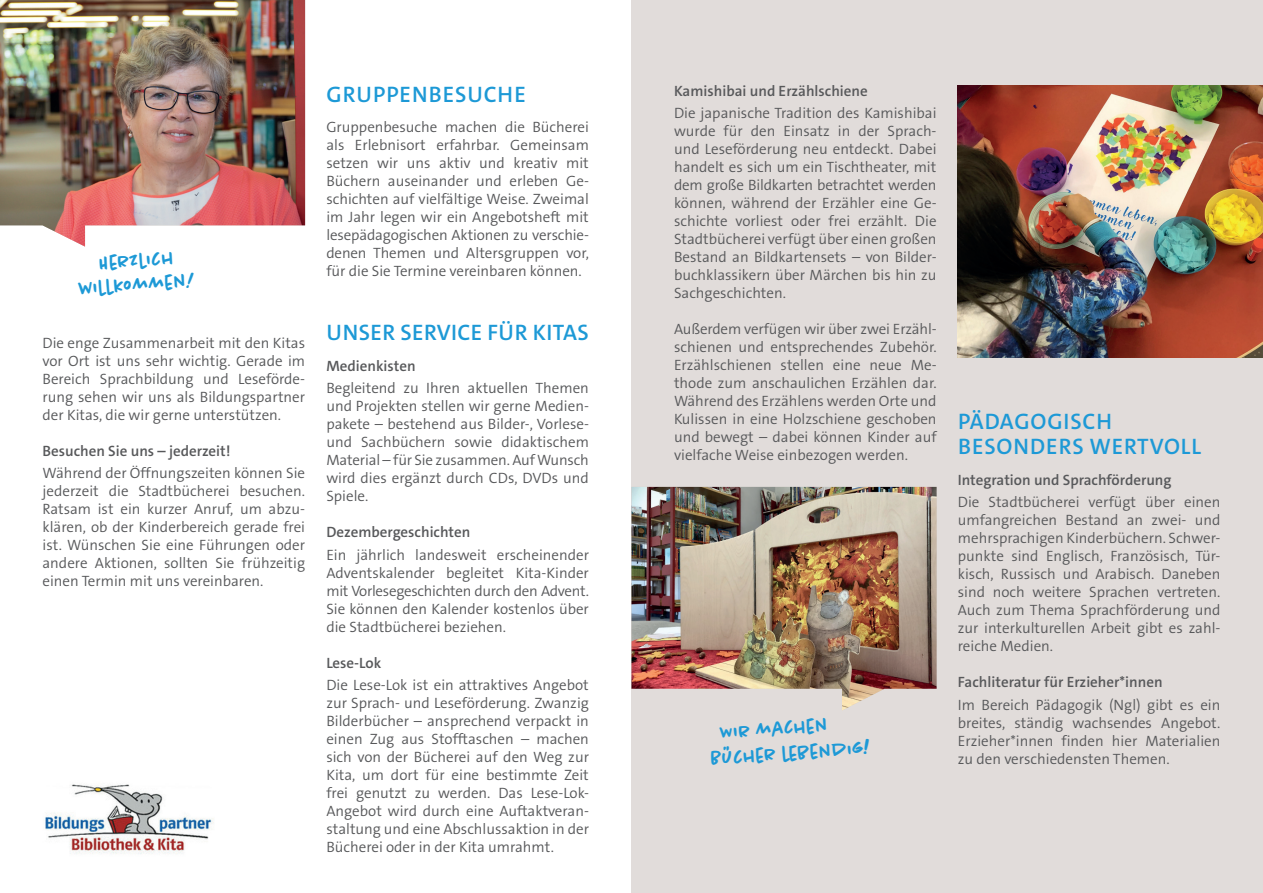
<style>
.page{position:relative;width:1263px;height:893px;background:#fff}
.page>*{position:absolute;margin:0;border:0;box-sizing:border-box;transform-origin:0 0}
.t1{font:600 22.5px/25.5px "The Sans C5";letter-spacing:.04em;color:#1d99d6}
.t2{font:600 22.5px "The Sans C5";letter-spacing:.02em;color:#1d99d6}
.t3{font:500 21px/24px "Chantal";color:#1d99d6;text-align:center;scale:.88 1}
.t4{font:300 15px/18px "The Sans B4";color:#57585a;text-align:justify}
.t5{font:600 15px "The Sans C5";color:#57585a}
.s1{font-style:italic}
</style>
<div class="page">
<div style="left:631px;top:0;width:632px;height:893px;background:#e1dcda"></div>
<img style="left:0;top:0;width:305px;height:247px">
<img style="left:631px;top:487px;width:305px;height:224px">
<img style="left:958px;top:85px;width:305px;height:272px">
<img style="left:45px;top:784px;width:169px;height:70px">
<h2 class="t3" style="left:76px;top:252px;width:133px;rotate:-4deg">Herzlich willkommen!</h2>
<p class="t4" style="left:43px;top:334px;width:264px">Die enge Zusammenarbeit mit den Kitas vor Ort ist uns sehr wichtig. Gerade im Bereich Sprachbildung und Leseförde&shy;rung sehen wir uns als Bildungspartner der Kitas, die wir gerne unterstützen.</p>
<p class="t5" style="left:43px;top:441px;width:190px">Besuchen Sie uns – jederzeit!</p>
<p class="t4" style="left:43px;top:464px;width:264px">Während der Öffnungszeiten können Sie jederzeit die Stadtbücherei besuchen.<br>Ratsam ist ein kurzer Anruf, um abzu&shy;klären, ob der Kinderbereich gerade frei ist. Wünschen Sie eine Führungen oder andere Aktionen, sollten Sie frühzeitig einen Termin mit uns vereinbaren.</p>
<h1 class="t1" style="left:327px;top:82px;width:201px">GRUPPENBESUCHE</h1>
<p class="t4" style="left:326px;top:119px;width:264px">Gruppenbesuche machen die Bücherei als Erlebnisort erfahrbar. Gemeinsam setzen wir uns aktiv und kreativ mit Büchern auseinander und erleben Ge&shy;schichten auf vielfältige Weise. Zweimal im Jahr legen wir ein Angebotsheft mit lesepädagogischen Aktionen zu verschie&shy;denen Themen und Altersgruppen vor, für die Sie Termine vereinbaren können.</p>
<h1 class="t2" style="left:327px;top:318px;width:264px">UNSER SERVICE FÜR KITAS</h1>
<p class="t5" style="left:326px;top:356px;width:91px">Medienkisten</p>
<p class="t4" style="left:326px;top:380px;width:264px">Begleitend zu Ihren aktuellen Themen und Projekten stellen wir gerne Medien&shy;pakete – bestehend aus Bilder-, Vorlese&shy;und Sachbüchern sowie didaktischem Material – für Sie zusammen. Auf Wunsch wird dies ergänzt durch CDs, DVDs und Spiele.</p>
<p class="t5" style="left:326px;top:523px;width:145px">Dezembergeschichten</p>
<p class="t4" style="left:326px;top:546px;width:264px">Ein jährlich landesweit erscheinender Adventskalender begleitet Kita-Kinder mit Vorlesegeschichten durch den Advent.<br>Sie können den Kalender kostenlos über die Stadtbücherei beziehen.</p>
<p class="t5" style="left:326px;top:653px;width:56px">Lese-Lok</p>
<p class="t4" style="left:326px;top:676px;width:264px">Die Lese-Lok ist ein attraktives Angebot zur Sprach- und Leseförderung. Zwanzig Bilderbücher – ansprechend verpackt in einen Zug aus Stofftaschen – machen sich von der Bücherei auf den Weg zur Kita, um dort für eine bestimmte Zeit frei genutzt zu werden. Das Lese-Lok-Angebot wird durch eine Auftaktveran&shy;staltung und eine Abschlussaktion in der Bücherei oder in der Kita umrahmt.</p>
<p class="t5" style="left:674px;top:81px;width:195px">Kamishibai und Erzählschiene</p>
<p class="t4" style="left:674px;top:105px;width:264px">Die japanische Tradition des Kamishibai wurde für den Einsatz in der Sprach&shy;und Leseförderung neu entdeckt. Dabei handelt es sich um ein Tischtheater, mit dem große Bildkarten betrachtet werden können, während der Erzähler eine Ge&shy;schichte vorliest oder frei erzählt. Die Stadtbücherei verfügt über einen großen Bestand an Bildkartensets – von Bilder&shy;buchklassikern über Märchen bis hin zu Sachgeschichten.</p>
<p class="t4" style="left:674px;top:321px;width:264px">Außerdem verfügen wir über zwei Erzähl&shy;schienen und entsprechendes Zubehör.<br>Erzählschienen stellen eine neue Me&shy;thode zum anschaulichen Erzählen dar.<br>Während des Erzählens werden Orte und Kulissen in eine Holzschiene geschoben und bewegt – dabei können Kinder auf vielfache Weise einbezogen werden.</p>
<h2 class="t3" style="left:708px;top:720px;width:187px;line-height:25.5px;text-align:left;text-indent:11px;rotate:-4deg">Wir machen<br>Bücher lebendig<span class="s1">!</span></h2>
<h1 class="t1" style="left:958px;top:409px;width:244px">PÄDAGOGISCH<br>BESONDERS WERTVOLL</h1>
<p class="t5" style="left:958px;top:470px;width:215px">Integration und Sprachförderung</p>
<p class="t4" style="left:958px;top:494px;width:264px;text-align:left">Die Stadtbücherei verfügt über einen umfangreichen Bestand an zwei- und mehrsprachigen Kinderbüchern. Schwer-- punkte sind Englisch, Französisch, Tür&shy;kisch, Russisch und Arabisch. Daneben sind noch weitere Sprachen vertreten.<br>Auch zum Thema Sprachförderung und zur interkulturellen Arbeit gibt es zahl&shy;reiche Medien.</p>
<p class="t5" style="left:958px;top:673px;width:206px">Fachliteratur für Erzieher*innen</p>
<p class="t4" style="left:958px;top:696px;width:264px">Im Bereich Pädagogik (Ngl) gibt es ein breites, ständig wachsendes Angebot.<br>Erzieher*innen finden hier Materialien zu den verschiedensten Themen.</p>
</div>
